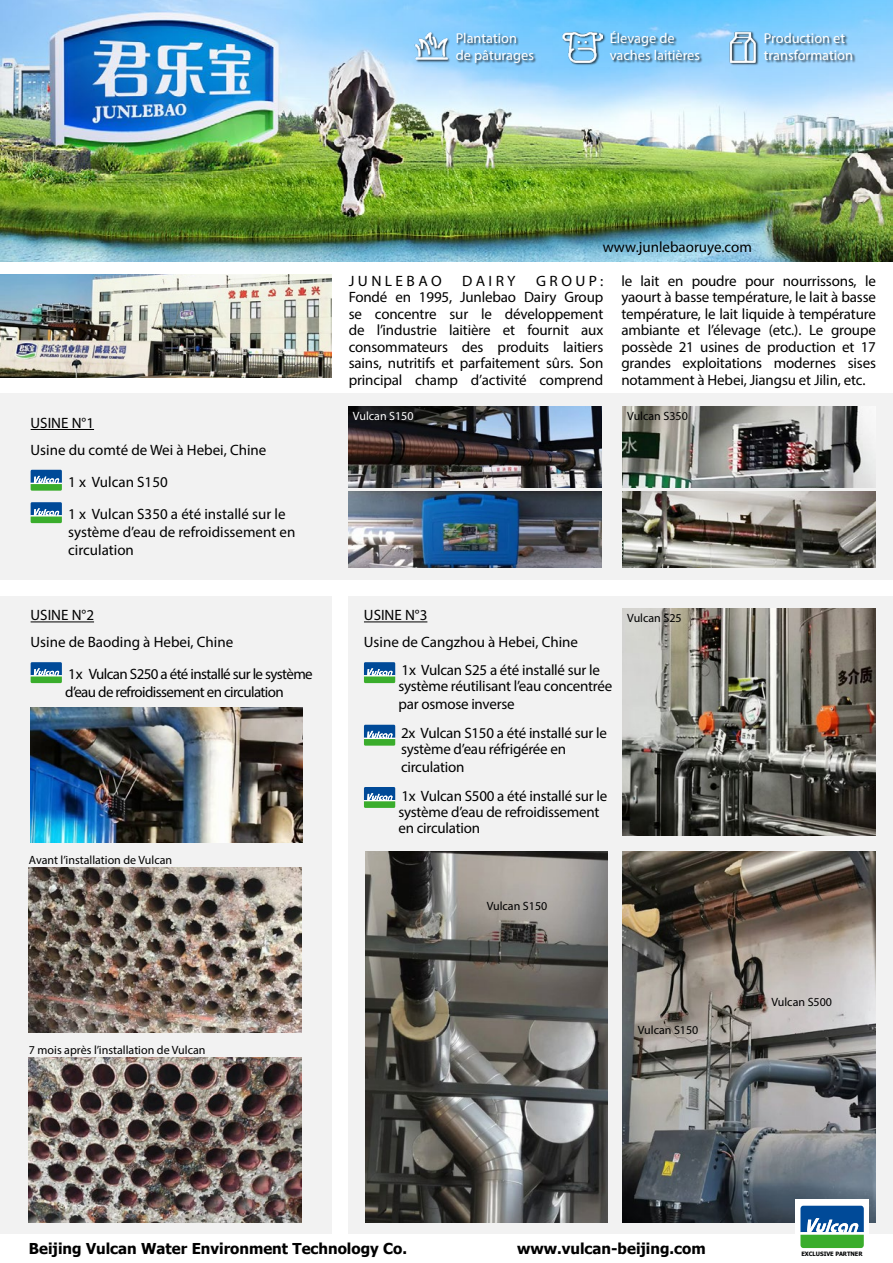
<style>
.page{position:relative;width:893px;height:1263px;background:#fff}
.page>*{position:absolute;margin:0;border:0;box-sizing:border-box;transform-origin:0 0}
.t1{font:15px/16.5px "Myriad Pro";letter-spacing:-.01em;color:#000}
.t2{font:15px/18px "Myriad Pro";letter-spacing:-.04em;color:#000}
.t3{font:700 15px "Tahoma";color:#000}
.t4{font:15px "Myriad Pro";letter-spacing:.22em;color:#000}
.t5{font:14.25px/17.2px "Myriad Pro";color:#fff}
.t6{font:12px "Myriad Pro";color:#000}
.t7{font:12px "Myriad Pro";color:#fff}
.t8{font:700 6px "Tahoma";letter-spacing:-.01em;color:#010203;scale:.96 1}
</style>
<div class="page">
<div style="left:0;top:394px;width:893px;height:186px;background:#f2f2f2"></div>
<div style="left:0;top:596px;width:332px;height:637px;background:#f2f2f2"></div>
<div style="left:348px;top:596px;width:545px;height:637px;background:#f2f2f2"></div>
<img style="left:0;top:274px;width:332px;height:104px">
<img style="left:0;top:0;width:893px;height:261px">
<div style="left:415px;top:31px;width:440px;height:35px;background:#000;opacity:.75"></div>
<img style="left:412px;top:26px;width:40px;height:40px">
<img style="left:562px;top:25px;width:41px;height:41px">
<img style="left:723px;top:25px;width:41px;height:41px">
<hr style="left:31px;top:429px;width:63px;height:1px;background:#000">
<svg style="left:31px;top:470px;width:31px;height:21px"></svg>
<svg style="left:31px;top:502px;width:31px;height:21px"></svg>
<hr style="left:31px;top:621px;width:63px;height:1px;background:#000">
<svg style="left:31px;top:662px;width:31px;height:21px"></svg>
<img style="left:623px;top:407px;width:253px;height:81px">
<img style="left:623px;top:491px;width:253px;height:77px">
<img style="left:349px;top:407px;width:253px;height:81px">
<img style="left:349px;top:491px;width:253px;height:77px">
<img style="left:31px;top:708px;width:272px;height:134px">
<img style="left:29px;top:868px;width:272px;height:165px">
<img style="left:29px;top:1058px;width:272px;height:164px">
<img style="left:623px;top:609px;width:253px;height:226px">
<img style="left:623px;top:851px;width:253px;height:371px">
<img style="left:365px;top:851px;width:242px;height:371px">
<div style="left:795px;top:1199px;width:74px;height:59px;background:#fff"></div>
<svg style="left:800px;top:1206px;width:64px;height:42px;background:#458d8b"></svg>
<hr style="left:364px;top:621px;width:63px;height:1px;background:#000">
<svg style="left:364px;top:662px;width:31px;height:21px"></svg>
<svg style="left:364px;top:725px;width:31px;height:21px"></svg>
<svg style="left:364px;top:787px;width:31px;height:21px"></svg>
<p class="t5" style="left:456px;top:29px;width:80px">Plantation de pâturages</p>
<p class="t5" style="left:610px;top:29px;width:92px">Élevage de vaches laitières</p>
<p class="t5" style="left:764px;top:29px;width:91px">Production et transformation</p>
<p class="t1" style="left:603px;top:239px;width:151px">www.junlebaoruye.com</p>
<p class="t1" style="left:31px;top:409px;width:237px;line-height:26.5px">USINE N°1<br>Usine du comté de Wei à Hebei, Chine</p>
<p class="t1" style="left:68px;top:465px;width:219px;line-height:32.4px">1 x Vulcan S150<br>1 x Vulcan S350 a été installé sur le</p>
<p class="t1" style="left:68px;top:523px;width:229px;line-height:18px">système d’eau de refroidissement en circulation</p>
<p class="t1" style="left:31px;top:602px;width:204px;line-height:26.5px">USINE N°2<br>Usine de Baoding à Hebei, Chine</p>
<p class="t2" style="left:65px;top:665px;width:249px">1x Vulcan S250 a été installé sur le système d’eau de refroidissement en circulation</p>
<p class="t6" style="left:29px;top:853px;width:145px">Avant l’installation de Vulcan</p>
<p class="t6" style="left:29px;top:1042px;width:178px">7 mois après l’installation de Vulcan</p>
<p class="t1" style="left:349px;top:272px;width:256px;text-align:justify;text-indent:188px">GROUP:<br>Fondé en 1995, Junlebao Dairy Group se concentre sur le développement de l’industrie laitière et fournit aux consommateurs des produits laitiers sains, nutritifs et parfaitement sûrs. Son principal champ d’activité comprend</p>
<p class="t1" style="left:621px;top:272px;width:256px;text-align:justify">le lait en poudre pour nourrissons, le yaourt à basse température, le lait à basse température, le lait liquide à température ambiante et l’élevage (etc.). Le groupe possède 21 usines de production et 17 grandes exploitations modernes sises notamment à Hebei, Jiangsu et Jilin, etc.</p>
<p class="t4" style="left:349px;top:271px;width:94px">JUNLEBAO</p>
<p class="t1" style="left:462px;top:272px;width:55px">DAIRY</p>
<p class="t7" style="left:353px;top:408px;width:62px">Vulcan S150</p>
<p class="t6" style="left:627px;top:408px;width:62px">Vulcan S350</p>
<p class="t1" style="left:364px;top:602px;width:216px;line-height:26.5px">USINE N°3<br>Usine de Cangzhou à Hebei, Chine</p>
<p class="t1" style="left:398px;top:662px;width:215px">1x Vulcan S25 a été installé sur le système réutilisant l’eau concentrée</p>
<p class="t1" style="left:398px;top:690px;width:210px;line-height:28px">par osmose inverse<br>2x Vulcan S150 a été installé sur le</p>
<p class="t1" style="left:401px;top:739px;width:167px;line-height:18px">système d’eau réfrigérée en circulation</p>
<p class="t1" style="left:398px;top:788px;width:210px">1x Vulcan S500 a été installé sur le système d’eau de refroidissement en circulation</p>
<p class="t6" style="left:627px;top:610px;width:56px">Vulcan S25</p>
<p class="t6" style="left:487px;top:899px;width:62px">Vulcan S150</p>
<p class="t6" style="left:638px;top:1022px;width:62px">Vulcan S150</p>
<p class="t6" style="left:771px;top:995px;width:62px">Vulcan S500</p>
<p class="t3" style="left:29px;top:1238px;width:380px">Beijing Vulcan Water Environment Technology Co.</p>
<p class="t3" style="left:517px;top:1238px;width:190px">www.vulcan-beijing.com</p>
<p class="t8" style="left:801px;top:1249px;width:65px">EXCLUSIVE PARTNER</p>
</div>
